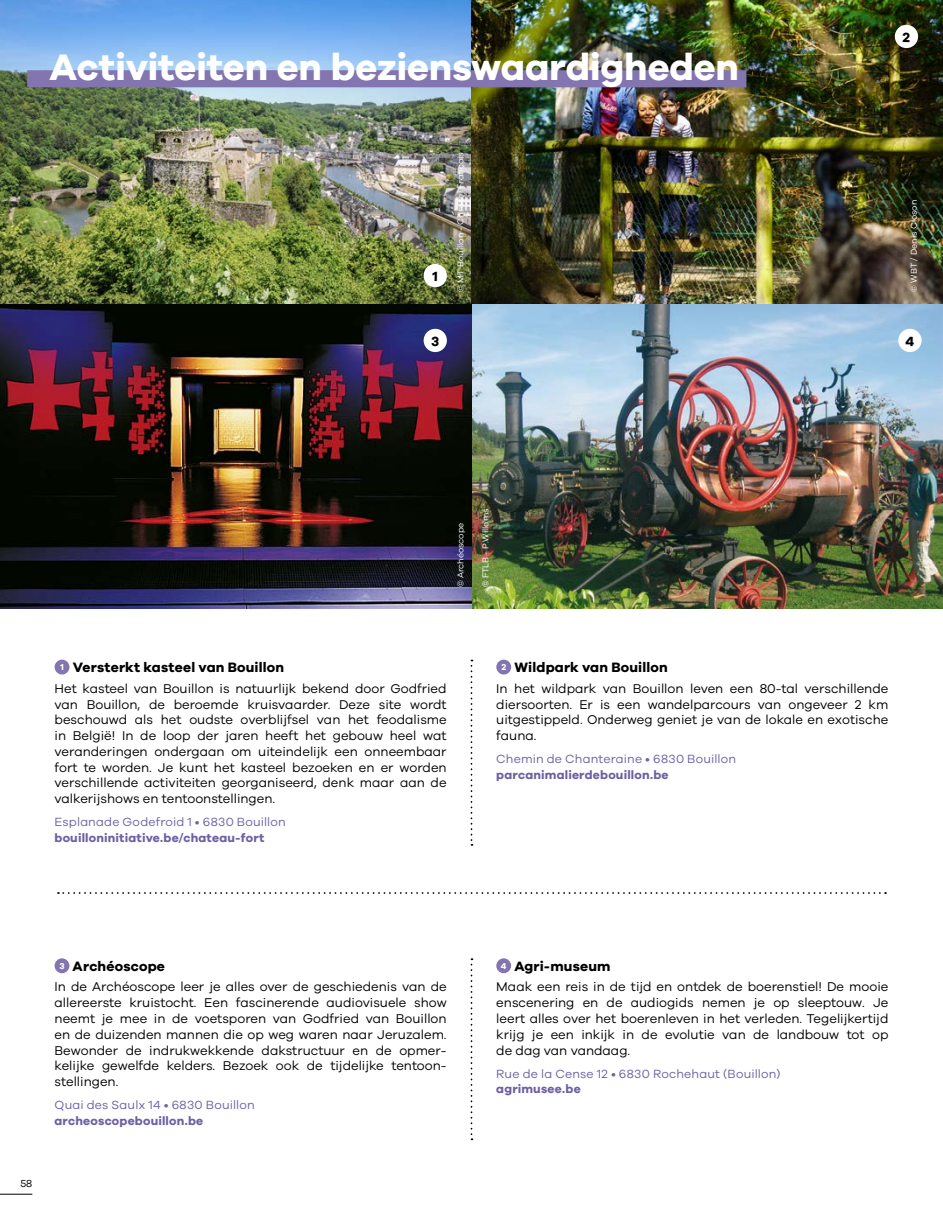
<style>
.page{position:relative;width:943px;height:1216px;background:#fff}
.page>*{position:absolute;margin:0;border:0;box-sizing:border-box;transform-origin:0 0}
.t1{font:700 37.98px "Galano Grotesque";letter-spacing:-.005em;color:#fff}
.t2{font:700 14px "Galano Grotesque";letter-spacing:.01em;color:#000}
.t3{font:13.12px/15.8px "Galano Grotesque";color:#000;text-align:justify}
.t4{font:12.25px "Galano Grotesque";letter-spacing:.015em;color:#6e60a3}
.t5{font:700 12.25px "Galano Grotesque";letter-spacing:.015em;color:#6e60a3}
.t6{font:10.5px "Galano Grotesque";color:#000}
.t7{font:8.75px "Galano Grotesque";color:#fff}
.s1{font-size:8.92px;color:#fff}
</style>
<div class="page">
<img style="left:0;top:0;width:943px;height:608px">
<div style="left:27px;top:70px;width:719px;height:17px;background:#8375b0"></div>
<div style="left:423px;top:329px;width:24px;height:23px;background:#fff;border-radius:50%"></div>
<div style="left:898px;top:329px;width:23px;height:23px;background:#fff;border-radius:50%"></div>
<div style="left:894px;top:25px;width:24px;height:23px;background:#fff;border-radius:50%"></div>
<svg style="left:470px;top:958px;width:2px;height:182px"></svg>
<div style="left:55px;top:958px;width:14px;height:15px;background:#8375b0;border-radius:50%"></div>
<div style="left:496px;top:958px;width:15px;height:15px;background:#8375b0;border-radius:50%"></div>
<svg style="left:470px;top:659px;width:2px;height:186px"></svg>
<div style="left:55px;top:659px;width:14px;height:15px;background:#8375b0;border-radius:50%"></div>
<div style="left:496px;top:659px;width:15px;height:15px;background:#8375b0;border-radius:50%"></div>
<svg style="left:58px;top:892px;width:828px;height:1px"></svg>
<div style="left:423px;top:264px;width:24px;height:23px;background:#fff;border-radius:50%"></div>
<hr style="left:0;top:1193px;width:32px;height:1px;background:#000">
<h1 class="t1" style="left:50px;top:44px;width:691px">Activiteiten en bezienswaardigheden</h1>
<p class="t7" style="left:455px;top:291px;width:141px;rotate:-90deg">© MT Bouillon - Christel François</p>
<p class="t7" style="left:908px;top:291px;width:93px;rotate:-90deg">© WBT / Denis Closon</p>
<p class="t7" style="left:455px;top:587px;width:67px;rotate:-90deg">© Archéoscope</p>
<p class="t7" style="left:480px;top:587px;width:80px;rotate:-90deg">© FTLB - P.Willems</p>
<p class="t2" style="left:60px;top:658px;width:225px"><span class="s1">1</span> Versterkt kasteel van Bouillon</p>
<p class="t3" style="left:55px;top:680px;width:393px">Het kasteel van Bouillon is natuurlijk bekend door Godfried van Bouillon, de beroemde kruisvaarder. Deze site wordt beschouwd als het oudste overblijfsel van het feodalisme in België! In de loop der jaren heeft het gebouw heel wat veranderingen ondergaan om uiteindelijk een onneembaar fort te worden. Je kunt het kasteel bezoeken en er worden verschillende activiteiten georganiseerd, denk maar aan de valkerijshows en tentoonstellingen.</p>
<p class="t4" style="left:55px;top:814px;width:233px">Esplanade Godefroid 1 • 6830 Bouillon</p>
<p class="t5" style="left:55px;top:830px;width:211px">bouilloninitiative.be/chateau-fort</p>
<p class="t2" style="left:501px;top:658px;width:168px"><span class="s1">2</span> Wildpark van Bouillon</p>
<p class="t3" style="left:496px;top:680px;width:393px">In het wildpark van Bouillon leven een 80-tal verschillende diersoorten. Er is een wandelparcours van ongeveer 2 km uitgestippeld. Onderweg geniet je van de lokale en exotische fauna.</p>
<p class="t4" style="left:496px;top:751px;width:241px">Chemin de Chanteraine • 6830 Bouillon</p>
<p class="t5" style="left:496px;top:767px;width:174px">parcanimalierdebouillon.be</p>
<p class="t6" style="left:20px;top:1177px;width:13px">58</p>
<p class="t2" style="left:73px;top:957px;width:94px">Archéoscope</p>
<p class="t3" style="left:55px;top:978px;width:393px">In de Archéoscope leer je alles over de geschiedenis van de allereerste kruistocht. Een fascinerende audiovisuele show neemt je mee in de voetsporen van Godfried van Bouillon en de duizenden mannen die op weg waren naar Jeruzalem.<br>Bewonder de indrukwekkende dakstructuur en de opmer&shy;kelijke gewelfde kelders. Bezoek ook de tijdelijke tentoon&shy;stellingen.</p>
<p class="t4" style="left:55px;top:1097px;width:202px">Quai des Saulx 14 • 6830 Bouillon</p>
<p class="t5" style="left:55px;top:1113px;width:150px">archeoscopebouillon.be</p>
<p class="t2" style="left:514px;top:957px;width:98px">Agri-museum</p>
<p class="t3" style="left:496px;top:978px;width:393px">Maak een reis in de tijd en ontdek de boerenstiel! De mooie enscenering en de audiogids nemen je op sleeptouw. Je leert alles over het boerenleven in het verleden. Tegelijkertijd krijg je een inkijk in de evolutie van de landbouw tot op de dag van vandaag.</p>
<p class="t4" style="left:496px;top:1066px;width:286px">Rue de la Cense 12 • 6830 Rochehaut (Bouillon)</p>
<p class="t5" style="left:496px;top:1081px;width:86px">agrimusee.be</p>
</div>
